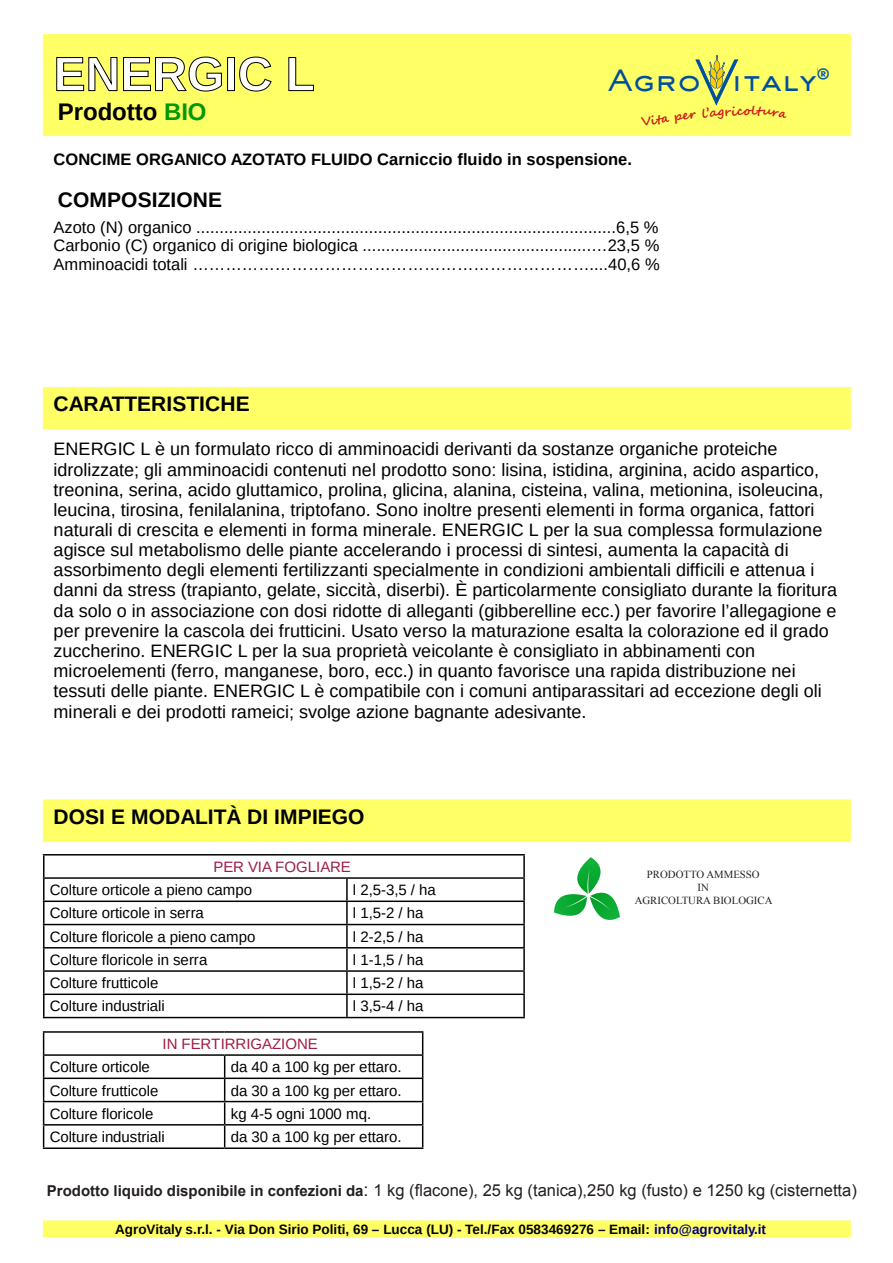
<style>
.page{position:relative;width:893px;height:1263px;background:#fff}
.page>*{position:absolute;margin:0;border:0;box-sizing:border-box;transform-origin:0 0}
.t1{font:700 48px "Liberation Sans";color:#fff}
.t2{font:500 28.65px "AT Sackers Gothic";color:#004f9f;scale:1.06 1}
.t3{font:700 24px "Liberation Sans";letter-spacing:-.005em;color:#000}
.t4{font:700 23.55px "Corbel";color:#0a5aa8}
.t5{font:700 21px "Liberation Sans";letter-spacing:.005em;color:#000}
.t6{font:19.5px "Liberation Sans";color:#000}
.t7{font:18px/20.1px "Liberation Sans";color:#000}
.t8{font:16.5px/18.3px "Liberation Sans";color:#000;text-align:justify}
.t9{font:16.5px "Arial";color:#231f20}
.t10{font:700 16.5px "Liberation Sans";color:#000}
.t11{font:15px "Liberation Sans";color:#000}
.t12{font:15px "Liberation Sans";color:#9e1c43}
.t13{font:700 13.5px "Liberation Sans";color:#000}
.t14{font:700 12.15px "Segoe Script";color:#cd171a;scale:1.06 1}
.t15{font:12.15px "Times New Roman";color:#283583;scale:1.06 1}
.t16{font:10.8px "Times New Roman";color:#231f20}
.s1{color:#090}
.s2{font-size:13.2px}
.s3{font-weight:700}
.s4{font-weight:700;font-size:15px}
.s5{font-size:18px}
.s6{color:#000080}
</style>
<div class="page">
<div style="left:43px;top:387px;width:808px;height:42px;background:#ff6"></div>
<div style="left:43px;top:799px;width:808px;height:43px;background:#ff6"></div>
<div style="left:43px;top:34px;width:808px;height:102px;background:#ff6"></div>
<div style="left:43px;top:1220px;width:808px;height:17px;background:#ff6"></div>
<svg style="left:56px;top:57px;width:61px;height:34px;background:#d0d053"></svg>
<svg style="left:123px;top:57px;width:99px;height:34px;background:#d3d354"></svg>
<div style="left:227px;top:57px;width:8px;height:34px;border:1px solid #000"></div>
<svg style="left:239px;top:57px;width:32px;height:34px"></svg>
<svg style="left:288px;top:57px;width:26px;height:34px"></svg>
<hr style="left:43px;top:854px;width:304px;height:1px;background:#000">
<hr style="left:43px;top:855px;width:2px;height:22px;background:#000">
<hr style="left:347px;top:854px;width:178px;height:1px;background:#000">
<hr style="left:523px;top:855px;width:2px;height:22px;background:#000">
<hr style="left:43px;top:877px;width:304px;height:2px;background:#000">
<hr style="left:43px;top:879px;width:2px;height:21px;background:#000">
<hr style="left:347px;top:877px;width:178px;height:2px;background:#000">
<hr style="left:346px;top:879px;width:2px;height:21px;background:#000">
<hr style="left:523px;top:879px;width:2px;height:21px;background:#000">
<hr style="left:43px;top:900px;width:304px;height:2px;background:#000">
<hr style="left:43px;top:902px;width:2px;height:22px;background:#000">
<hr style="left:347px;top:900px;width:178px;height:2px;background:#000">
<hr style="left:346px;top:902px;width:2px;height:22px;background:#000">
<hr style="left:523px;top:902px;width:2px;height:22px;background:#000">
<hr style="left:43px;top:924px;width:304px;height:1px;background:#000">
<hr style="left:43px;top:925px;width:2px;height:22px;background:#000">
<hr style="left:347px;top:924px;width:178px;height:1px;background:#000">
<hr style="left:346px;top:925px;width:2px;height:22px;background:#000">
<hr style="left:523px;top:925px;width:2px;height:22px;background:#000">
<hr style="left:43px;top:947px;width:304px;height:1px;background:#000">
<hr style="left:43px;top:948px;width:2px;height:22px;background:#000">
<hr style="left:347px;top:947px;width:178px;height:1px;background:#000">
<hr style="left:346px;top:948px;width:2px;height:22px;background:#000">
<hr style="left:523px;top:948px;width:2px;height:22px;background:#000">
<hr style="left:43px;top:970px;width:304px;height:2px;background:#000">
<hr style="left:43px;top:972px;width:2px;height:21px;background:#000">
<hr style="left:347px;top:970px;width:178px;height:2px;background:#000">
<hr style="left:346px;top:972px;width:2px;height:21px;background:#000">
<hr style="left:523px;top:972px;width:2px;height:21px;background:#000">
<hr style="left:43px;top:993px;width:304px;height:2px;background:#000">
<hr style="left:43px;top:995px;width:2px;height:22px;background:#000">
<hr style="left:347px;top:993px;width:178px;height:2px;background:#000">
<hr style="left:346px;top:995px;width:2px;height:22px;background:#000">
<hr style="left:523px;top:995px;width:2px;height:22px;background:#000">
<hr style="left:43px;top:1017px;width:304px;height:1px;background:#000">
<hr style="left:347px;top:1017px;width:178px;height:1px;background:#000">
<hr style="left:43px;top:1031px;width:182px;height:2px;background:#000">
<hr style="left:225px;top:1031px;width:198px;height:2px;background:#000">
<hr style="left:43px;top:1054px;width:182px;height:2px;background:#000">
<hr style="left:225px;top:1054px;width:198px;height:2px;background:#000">
<hr style="left:43px;top:1077px;width:182px;height:2px;background:#000">
<hr style="left:225px;top:1077px;width:198px;height:2px;background:#000">
<hr style="left:43px;top:1101px;width:182px;height:1px;background:#000">
<hr style="left:225px;top:1101px;width:198px;height:1px;background:#000">
<hr style="left:43px;top:1124px;width:182px;height:1px;background:#000">
<svg style="left:43px;top:1032px;width:1px;height:115px"></svg>
<hr style="left:225px;top:1124px;width:198px;height:1px;background:#000">
<svg style="left:224px;top:1056px;width:1px;height:91px"></svg>
<svg style="left:422px;top:1032px;width:1px;height:115px"></svg>
<hr style="left:43px;top:1147px;width:182px;height:2px;background:#000">
<hr style="left:225px;top:1147px;width:198px;height:2px;background:#000">
<img style="left:554px;top:857px;width:66px;height:63px">
<svg style="left:641px;top:55px;width:105px;height:71px;background:#f0f366"></svg>
<svg style="left:752px;top:106px;width:35px;height:12px"></svg>
<h1 class="t1" style="left:54px;top:48px;width:263px">ENERGIC L</h1>
<h3 class="t3" style="left:58px;top:99px;width:150px">Prodotto <span class="s1">BIO</span></h3>
<p class="t15" style="left:817px;top:62px;width:11px">®</p>
<p class="t4" style="left:816px;top:62px;width:16px">®</p>
<p class="t2" style="left:608px;top:61px;width:238px">Agro italy <span class="s2">Srl</span></p>
<p class="t14" style="left:744px;top:101px;width:8px">o</p>
<p class="t10" style="left:54px;top:150px;width:580px">CONCIME ORGANICO AZOTATO FLUIDO Carniccio fluido in sospensione.</p>
<p class="t5" style="left:58px;top:189px;width:166px">COMPOSIZIONE</p>
<p class="t8" style="left:54px;top:218px;width:608px">Azoto (N) organico ..........................................................................................6,5 % Carbonio (C) organico di origine biologica .................................................…23,5 % Amminoacidi totali ………………………………………………………………....40,6 %</p>
<p class="t5" style="left:54px;top:393px;width:198px">CARATTERISTICHE</p>
<p class="t7" style="left:54px;top:439px;width:785px">ENERGIC L è un formulato ricco di amminoacidi derivanti da sostanze organiche proteiche idrolizzate; gli amminoacidi contenuti nel prodotto sono: lisina, istidina, arginina, acido aspartico, treonina, serina, acido gluttamico, prolina, glicina, alanina, cisteina, valina, metionina, isoleucina, leucina, tirosina, fenilalanina, triptofano. Sono inoltre presenti elementi in forma organica, fattori naturali di crescita e elementi in forma minerale. ENERGIC L per la sua complessa formulazione agisce sul metabolismo delle piante accelerando i processi di sintesi, aumenta la capacità di assorbimento degli elementi fertilizzanti specialmente in condizioni ambientali difficili e attenua i danni da stress (trapianto, gelate, siccità, diserbi). È particolarmente consigliato durante la fioritura da solo o in associazione con dosi ridotte di alleganti (gibberelline ecc.) per favorire l’allegagione e per prevenire la cascola dei frutticini. Usato verso la maturazione esalta la colorazione ed il grado zuccherino. ENERGIC L per la sua proprietà veicolante è consigliato in abbinamenti con microelementi (ferro, manganese, boro, ecc.) in quanto favorisce una rapida distribuzione nei tessuti delle piante. ENERGIC L è compatibile con i comuni antiparassitari ad eccezione degli oli minerali e dei prodotti rameici; svolge azione bagnante adesivante.</p>
<p class="t5" style="left:54px;top:805px;width:313px">DOSI E MODALITÀ DI IMPIEGO</p>
<p class="t12" style="left:213px;top:859px;width:139px">PER VIA FOGLIARE</p>
<p class="t11" style="left:50px;top:882px;width:204px">Colture orticole a pieno campo</p>
<p class="t11" style="left:353px;top:882px;width:84px">l 2,5-3,5 / ha</p>
<p class="t11" style="left:50px;top:905px;width:156px">Colture orticole in serra</p>
<p class="t11" style="left:353px;top:905px;width:72px">l 1,5-2 / ha</p>
<p class="t11" style="left:50px;top:929px;width:207px">Colture floricole a pieno campo</p>
<p class="t11" style="left:353px;top:929px;width:72px">l 2-2,5 / ha</p>
<p class="t11" style="left:50px;top:952px;width:159px">Colture floricole in serra</p>
<p class="t11" style="left:353px;top:952px;width:72px">l 1-1,5 / ha</p>
<p class="t11" style="left:50px;top:975px;width:110px">Colture frutticole</p>
<p class="t11" style="left:353px;top:975px;width:72px">l 1,5-2 / ha</p>
<p class="t11" style="left:50px;top:998px;width:116px">Colture industriali</p>
<p class="t11" style="left:353px;top:998px;width:72px">l 3,5-4 / ha</p>
<p class="t12" style="left:163px;top:1036px;width:157px">IN FERTIRRIGAZIONE</p>
<p class="t11" style="left:50px;top:1059px;width:102px">Colture orticole</p>
<p class="t11" style="left:231px;top:1059px;width:172px">da 40 a 100 kg per ettaro.</p>
<p class="t11" style="left:50px;top:1082px;width:110px">Colture frutticole</p>
<p class="t11" style="left:231px;top:1082px;width:172px">da 30 a 100 kg per ettaro.</p>
<p class="t11" style="left:50px;top:1106px;width:105px">Colture floricole</p>
<p class="t11" style="left:231px;top:1106px;width:142px">kg 4-5 ogni 1000 mq.</p>
<p class="t11" style="left:50px;top:1129px;width:117px">Colture industriali</p>
<p class="t11" style="left:231px;top:1129px;width:172px">da 30 a 100 kg per ettaro.</p>
<p class="t16" style="left:647px;top:867px;width:114px">PRODOTTO AMMESSO</p>
<p class="t16" style="left:698px;top:880px;width:13px">IN</p>
<p class="t16" style="left:635px;top:893px;width:139px">AGRICOLTURA BIOLOGICA</p>
<p class="t6" style="left:54px;top:1175px;width:442px"><span class="s3">Confezioni da</span>: 1 kg, 6 kg, 30 kg, 250 kg, 1250 kg.</p>
<p class="t9" style="left:47px;top:1179px;width:811px"><span class="s4">Prodotto liquido disponibile in confezioni da</span><span class="s5">:</span> 1 kg (flacone), 25 kg (tanica),250 kg (fusto) e 1250 kg (cisternetta)</p>
<p class="t13" style="left:115px;top:1222px;width:652px">AgroVitaly s.r.l. - Via Don Sirio Politi, 69 – Lucca (LU) - Tel./Fax 0583469276 – Email: <span class="s6">info@agrovitaly.it</span></p>
</div>
